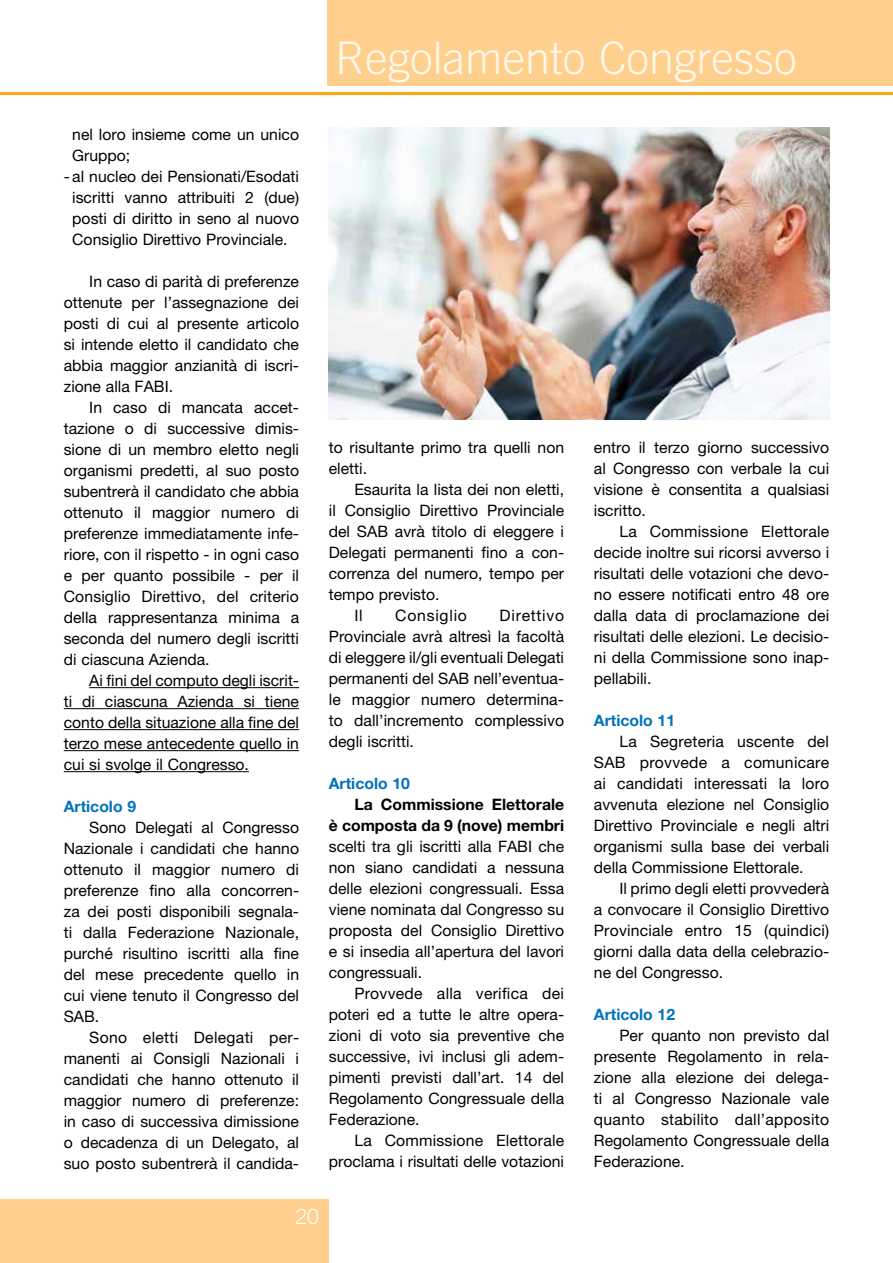
<style>
.page{position:relative;width:893px;height:1263px;background:#fff}
.page>*{position:absolute;margin:0;border:0;box-sizing:border-box;transform-origin:0 0}
.t1{font:300 45px "Trade Gothic";color:#fff7e9}
.t2{font:300 21px "Trade Gothic";color:#fff}
.t3{font:15.75px/21px "Helvetica Neue";color:#000;text-align:justify}
.t4{font:700 15.75px/21px "Helvetica Neue";color:#000;text-align:right}
.t5{font:700 15.75px "Helvetica Neue";color:#0072bc}
.t6{font:15.75px "Helvetica Neue";letter-spacing:.05em;color:#000}
</style>
<div class="page">
<div style="left:328px;top:0;width:565px;height:85px;background:#fecf8d"></div>
<hr style="left:0;top:92px;width:893px;height:3px;background:#faa61a">
<div style="left:0;top:1199px;width:329px;height:64px;background:#fecf8d"></div>
<hr style="left:89px;top:687px;width:210px;height:1px;background:#000">
<hr style="left:64px;top:708px;width:235px;height:1px;background:#000">
<hr style="left:64px;top:729px;width:235px;height:1px;background:#000">
<hr style="left:64px;top:750px;width:235px;height:1px;background:#000">
<hr style="left:64px;top:771px;width:185px;height:1px;background:#000">
<img style="left:329px;top:128px;width:500px;height:292px">
<h1 class="t1" style="left:335px;top:31px;width:463px">Regolamento Congresso</h1>
<p class="t3" style="left:72px;top:124px;width:228px">nel loro insieme come un unico<br>Gruppo;</p>
<p class="t3" style="left:64px;top:166px;width:237px;text-align:center">- al nucleo dei Pensionati/Esodati iscritti vanno attribuiti 2 (due) posti di diritto in seno al nuovo Consiglio Direttivo Provinciale.</p>
<p class="t3" style="left:64px;top:271px;width:237px;text-indent:26px">In caso di parità di preferenze ottenute per l’assegnazione dei posti di cui al presente articolo si intende eletto il candidato che abbia maggior anzianità di iscri&shy;zione alla FABI.</p>
<p class="t3" style="left:64px;top:397px;width:237px;text-indent:26px">In caso di mancata accet&shy;tazione o di successive dimis&shy;sione di un membro eletto negli organismi predetti, al suo posto subentrerà il candidato che abbia ottenuto il maggior numero di preferenze immediatamente infe&shy;riore, con il rispetto - in ogni caso e per quanto possibile - per il Consiglio Direttivo, del criterio della rappresentanza minima a seconda del numero degli iscritti di ciascuna Azienda.</p>
<p class="t3" style="left:64px;top:670px;width:237px;text-indent:26px">Ai fini del computo degli iscrit&shy;ti di ciascuna Azienda si tiene conto della situazione alla fine del terzo mese antecedente quello in cui si svolge il Congresso.</p>
<p class="t5" style="left:64px;top:797px;width:74px">Articolo 9</p>
<p class="t3" style="left:64px;top:817px;width:237px;text-indent:26px">Sono Delegati al Congresso Nazionale i candidati che hanno ottenuto il maggior numero di preferenze fino alla concorren&shy;za dei posti disponibili segnala&shy;ti dalla Federazione Nazionale, purché risultino iscritti alla fine del mese precedente quello in cui viene tenuto il Congresso del SAB.</p>
<p class="t3" style="left:64px;top:1026px;width:237px;text-indent:26px">Sono eletti Delegati per&shy;manenti ai Consigli Nazionali i candidati che hanno ottenuto il maggior numero di preferenze: in caso di successiva dimissione o decadenza di un Delegato, al suo posto subentrerà il candida-</p>
<p class="t3" style="left:329px;top:437px;width:237px">to risultante primo tra quelli non eletti.</p>
<p class="t3" style="left:354px;top:479px;width:211px">Esaurita la lista dei non eletti,</p>
<p class="t3" style="left:329px;top:500px;width:237px">il Consiglio Direttivo Provinciale</p>
<p class="t3" style="left:329px;top:521px;width:237px">del SAB avrà titolo di eleggere i</p>
<p class="t3" style="left:329px;top:542px;width:237px">Delegati permanenti fino a con-</p>
<p class="t3" style="left:329px;top:563px;width:237px">correnza del numero, tempo per</p>
<p class="t3" style="left:329px;top:584px;width:112px">tempo previsto.</p>
<p class="t3" style="left:354px;top:605px;width:10px">Il</p>
<p class="t6" style="left:395px;top:606px;width:73px">Consiglio</p>
<p class="t3" style="left:329px;top:605px;width:237px;text-indent:171px">Direttivo Provinciale avrà altresì la facoltà di eleggere il/gli eventuali Delegati permanenti del SAB nell’eventua&shy;le maggior numero determina&shy;to dall’incremento complessivo degli iscritti.</p>
<p class="t5" style="left:329px;top:774px;width:83px">Articolo 10</p>
<p class="t4" style="left:329px;top:794px;width:237px">La Commissione Elettorale<br>è composta da 9 (nove) membri</p>
<p class="t3" style="left:329px;top:836px;width:237px">scelti tra gli iscritti alla FABI che non siano candidati a nessuna delle elezioni congressuali. Essa viene nominata dal Congresso su proposta del Consiglio Direttivo e si insedia all’apertura del lavori congressuali.</p>
<p class="t3" style="left:329px;top:983px;width:237px;text-indent:26px">Provvede alla verifica dei poteri ed a tutte le altre opera&shy;zioni di voto sia preventive che successive, ivi inclusi gli adem&shy;pimenti previsti dall’art. 14 del Regolamento Congressuale della Federazione.</p>
<p class="t3" style="left:329px;top:1130px;width:237px;text-align:right">La Commissione Elettorale proclama i risultati delle votazioni</p>
<h2 class="t2" style="left:296px;top:1204px;width:25px">20</h2>
<p class="t3" style="left:594px;top:436px;width:237px">entro il terzo giorno successivo al Congresso con verbale la cui visione è consentita a qualsiasi iscritto.</p>
<p class="t3" style="left:594px;top:520px;width:237px;text-indent:26px">La Commissione Elettorale decide inoltre sui ricorsi avverso i risultati delle votazioni che devo&shy;no essere notificati entro 48 ore dalla data di proclamazione dei risultati delle elezioni. Le decisio&shy;ni della Commissione sono inap&shy;pellabili.</p>
<p class="t5" style="left:594px;top:710px;width:83px">Articolo 11</p>
<p class="t3" style="left:594px;top:730px;width:237px;text-indent:26px">La Segreteria uscente del SAB provvede a comunicare ai candidati interessati la loro avvenuta elezione nel Consiglio Direttivo Provinciale e negli altri organismi sulla base dei verbali della Commissione Elettorale.</p>
<p class="t3" style="left:594px;top:877px;width:237px;text-indent:26px">Il primo degli eletti provvederà a convocare il Consiglio Direttivo Provinciale entro 15 (quindici) giorni dalla data della celebrazio&shy;ne del Congresso.</p>
<p class="t5" style="left:594px;top:1004px;width:83px">Articolo 12</p>
<p class="t3" style="left:594px;top:1024px;width:237px;text-indent:26px">Per quanto non previsto dal presente Regolamento in rela&shy;zione alla elezione dei delega&shy;ti al Congresso Nazionale vale quanto stabilito dall’apposito Regolamento Congressuale della Federazione.</p>
</div>
